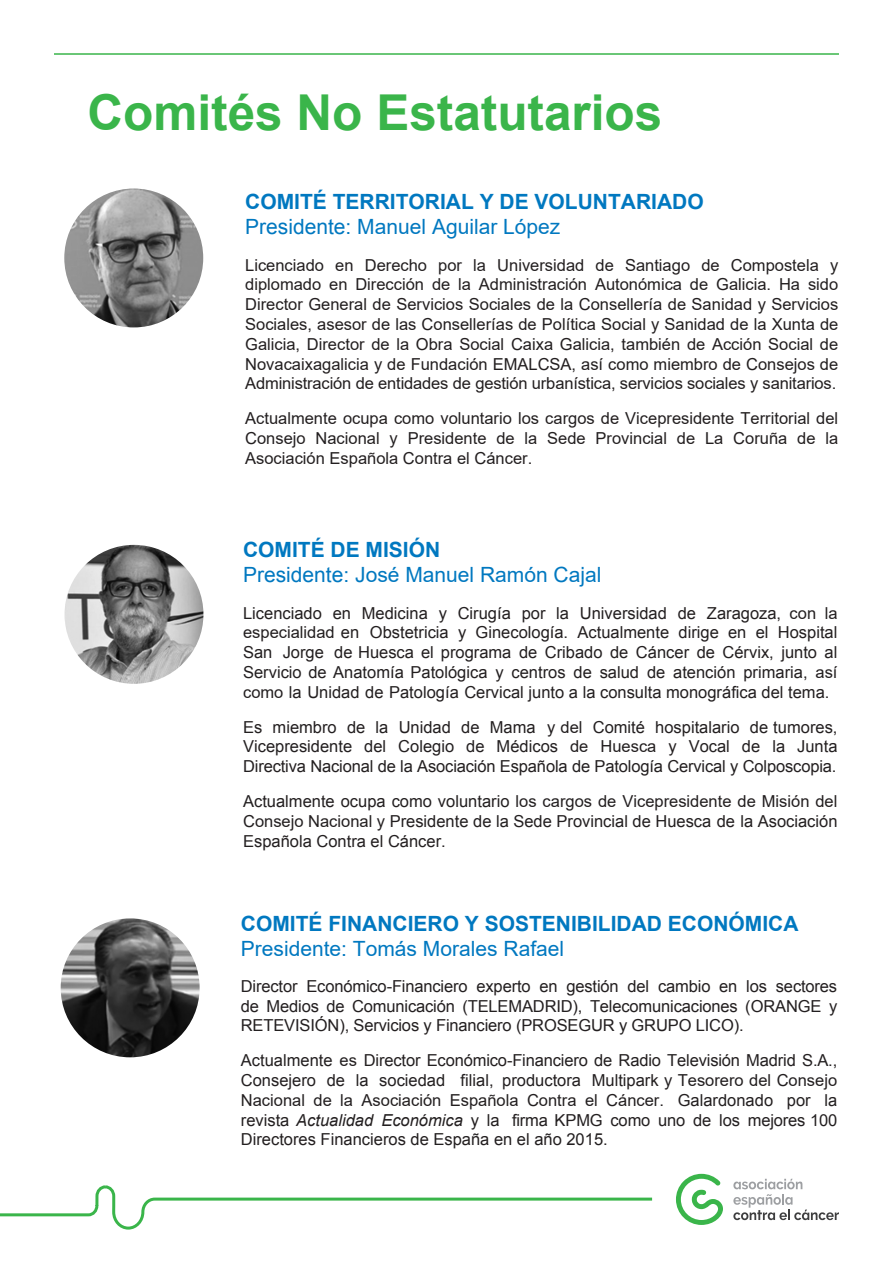
<style>
.page{position:relative;width:893px;height:1263px;background:#fff}
.page>*{position:absolute;margin:0;border:0;box-sizing:border-box;transform-origin:0 0}
.t1{font:700 49.5px "Arial";color:#3ab54a}
.t2{font:21px/25.2px "Arial";color:#0078c0}
.t3{font:700 21px "Arial";color:#0078c0}
.t4{font:700 21px "Arial";color:#0078c0}
.t5{font:21px "Arial";color:#0078c0}
.t6{font:16.5px/19.8px "Arial";color:#231f20;text-align:justify}
.s1{font-style:inherit}
.s2{font-weight:700}
.s3{font-style:italic}
</style>
<div class="page">
<hr style="left:54px;top:53px;width:785px;height:2px;background:#3ab54a">
<svg style="left:0;top:1185px;width:653px;height:45px"></svg>
<svg style="left:676px;top:1174px;width:47px;height:51px"></svg>
<svg style="left:733px;top:1179px;width:106px;height:41px"></svg>
<img style="left:64px;top:188px;width:139px;height:139px;border-radius:69px">
<img style="left:64px;top:545px;width:139px;height:139px;border-radius:69px">
<img style="left:61px;top:918px;width:139px;height:139px;border-radius:69px">
<h1 class="t1" style="left:88px;top:80px;width:576px">Comités No Estatutarios</h1>
<p class="t4" style="left:245px;top:186px;width:460px">COMITÉ TERRITORIAL Y DE VOLUNTARIADO</p>
<p class="t5" style="left:245px;top:212px;width:317px">Presidente: Manuel Aguilar López</p>
<p class="t6" style="left:245px;top:255px;width:595px">Licenciado en Derecho <span class="s1">por</span> la Universidad de Santiago de Compostela y diplomado en <span class="s1">D</span>irección de la Administración Autonómica de Galicia. Ha sido Director General de Servicios Sociales de la Consellería de Sanidad y Servicios Sociales, asesor de las Consellerías de Política Social y Sanidad de la Xunta de Galicia, Director de la Obra Social Caixa Galicia, también de Acción Social de Novacaixagalicia y de Fundación EMALCSA, a<span class="s1">sí como</span> miembro de Consejos de Administración de entidades de gestión urbanística<span class="s1">,</span> servicios sociales y sanitarios.</p>
<p class="t6" style="left:245px;top:408px;width:595px">Actualmente ocupa como voluntario los cargos de Vicepresidente Territorial del Consejo Nacional y Presidente de la Sede Provincial de La Coruña de la Asociación Española Contra el Cáncer.</p>
<p class="t2" style="left:243px;top:537px;width:360px"><span class="s2">COMITÉ</span> <span class="s2">DE MISIÓN<br></span><span class="s1">Presidente:</span> José Manuel Ramón Cajal</p>
<p class="t6" style="left:243px;top:603px;width:596px">Licenciado en Medicina y Cirugía por la Universidad de Zaragoza<span class="s1">, con la especialidad</span> en Obstetricia y Ginecología. Actualmente dirige en el Hospital San Jorge de Huesca el programa de Cribado de Cáncer de Cérvix, junto al Servicio de Anatomía Patológica y centros de salud de atención primaria<span class="s1">, así como l</span>a Unidad de Patología Cervical junto a la consulta monográ<span class="s1">fi</span>ca del tema.</p>
<p class="t6" style="left:243px;top:717px;width:596px">Es miembro de la Unidad de Mama y <span class="s1">del</span> Comité hospitalario de tumores, Vicepresidente del Colegio de Médicos <span class="s1">de Huesca</span> y Vocal de la Junta Directiva Nacional de <span class="s1">l</span>a Asociación Española de Patología Cervical y Colposcopia.</p>
<p class="t6" style="left:243px;top:791px;width:596px">Actualmente ocupa como voluntario <span class="s1">los cargos de Vicepresidente de Misión del Consejo Nacional y</span> Presidente de la Sede Provincial de Huesca de la Asociación Española Contra el Cáncer.</p>
<p class="t3" style="left:241px;top:909px;width:559px">COMITÉ FINANCIERO Y SOSTENIBILIDAD ECONÓMICA</p>
<p class="t2" style="left:241px;top:936px;width:325px">Presidente: Tomás Morales Rafael</p>
<p class="t6" style="left:241px;top:976px;width:598px">Director Económico-Financiero experto en gestión del cambio en los sectores de Medios de Comunicación (TELEMADRID), Telecomunicaciones (ORANGE <span class="s1">y </span>RETEVISIÓN), Servicios y Financiero (PROSEGUR y GRUPO LICO).</p>
<p class="t6" style="left:241px;top:1051px;width:598px">Actualmente <span class="s1">es</span> Director Económico-Financiero de Radio Televisión Madrid S.A.<span class="s1">, </span>Consejero de la sociedad <span class="s1">f</span>ilial, productora Multipark <span class="s1">y Tesorero del Consejo Nacional de la Asociación Española Contra el Cáncer</span>. Galardonado por la revista <span class="s3">Actualidad Económica</span> y la <span class="s1">f</span>irma KPMG como uno de los mejores <span class="s1">100<br></span>Directores Financieros de España en el año 2015.</p>
</div>
